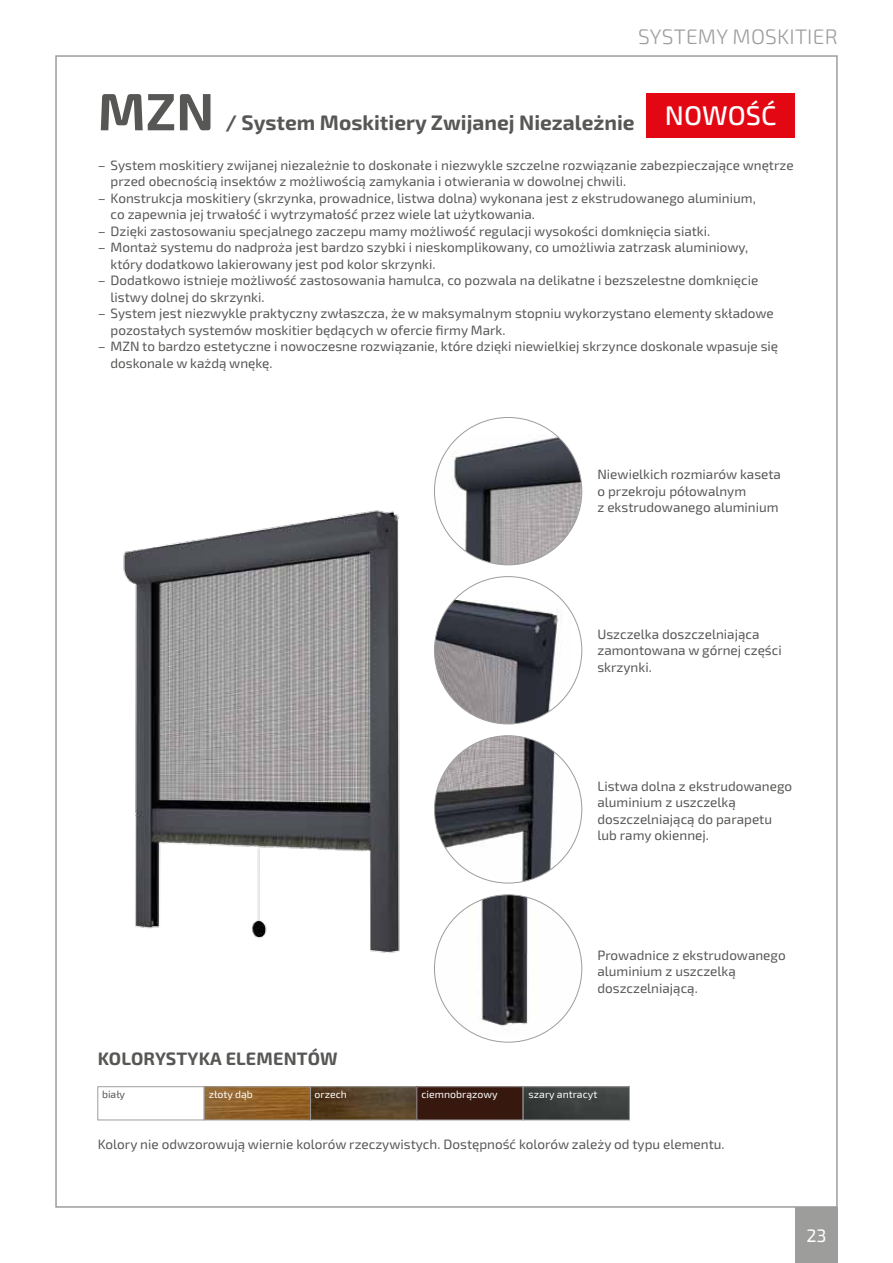
<style>
.page{position:relative;width:893px;height:1263px;background:#fff}
.page>*{position:absolute;margin:0;border:0;box-sizing:border-box;transform-origin:0 0}
.t1{font:700 52.5px "Exo 2.0";color:#575756}
.t2{font:500 27px "Exo 2.0";color:#fff}
.t3{font:700 21px "Exo 2.0";color:#575756}
.t4{font:300 21px "Exo 2.0";letter-spacing:.01em;color:#9d9d9c}
.t5{font:700 18px "Exo 2.0";letter-spacing:.01em;color:#575756}
.t6{font:18px "Exo 2.0";color:#fff}
.t7{font:13.5px/16.5px "Exo 2.0";color:#575756}
.t8{font:10.5px "Exo 2.0";color:#fff}
.t9{font:10.5px "Exo 2.0";color:#575756}
</style>
<div class="page">
<div style="left:795px;top:1208px;width:43px;height:55px;background:#9d9d9c"></div>
<img style="left:123px;top:510px;width:277px;height:443px">
<img style="left:434px;top:434px;width:148px;height:131px">
<img style="left:434px;top:600px;width:137px;height:124px">
<img style="left:434px;top:736px;width:148px;height:147px;border-radius:73px">
<img style="left:434px;top:896px;width:148px;height:142px">
<div style="left:646px;top:94px;width:149px;height:44px;background:#e30613"></div>
<div style="left:97px;top:1086px;width:107px;height:34px;border:1px solid #9d9d9c"></div>
<img style="left:206px;top:1088px;width:422px;height:30px">
<div style="left:204px;top:1086px;width:107px;height:34px;border:1px solid #9d9d9c"></div>
<div style="left:310px;top:1086px;width:107px;height:34px;border:1px solid #9d9d9c"></div>
<div style="left:416px;top:1086px;width:107px;height:34px;border:1px solid #9d9d9c"></div>
<div style="left:523px;top:1086px;width:107px;height:34px;border:1px solid #9d9d9c"></div>
<h3 class="t4" style="left:638px;top:25px;width:201px">SYSTEMY MOSKITIER</h3>
<h1 class="t1" style="left:98px;top:80px;width:118px">MZN</h1>
<h3 class="t3" style="left:226px;top:110px;width:411px">/ System Moskitiery Zwijanej Niezależnie</h3>
<h2 class="t2" style="left:665px;top:100px;width:113px">NOWOŚĆ</h2>
<p class="t7" style="left:111px;top:157px;width:685px;text-indent:-13px">– System moskitiery zwijanej niezależnie to doskonałe i niezwykle szczelne rozwiązanie zabezpieczające wnętrze przed obecnością insektów z możliwością zamykania i otwierania w dowolnej chwili.</p>
<p class="t7" style="left:111px;top:190px;width:647px;text-indent:-13px">– Konstrukcja moskitiery (skrzynka, prowadnice, listwa dolna) wykonana jest z ekstrudowanego aluminium, co zapewnia jej trwałość i wytrzymałość przez wiele lat użytkowania.</p>
<p class="t7" style="left:98px;top:223px;width:614px">– Dzięki zastosowaniu specjalnego zaczepu mamy możliwość regulacji wysokości domknięcia siatki.</p>
<p class="t7" style="left:111px;top:239px;width:639px;text-indent:-13px">– Montaż systemu do nadproża jest bardzo szybki i nieskomplikowany, co umożliwia zatrzask aluminiowy, który dodatkowo lakierowany jest pod kolor skrzynki.</p>
<p class="t7" style="left:111px;top:272px;width:649px;text-indent:-13px">– Dodatkowo istnieje możliwość zastosowania hamulca, co pozwala na delikatne i bezszelestne domknięcie listwy dolnej do skrzynki.</p>
<p class="t7" style="left:111px;top:305px;width:665px;text-indent:-13px">– System jest niezwykle praktyczny zwłaszcza, że w maksymalnym stopniu wykorzystano elementy składowe pozostałych systemów moskitier będących w ofercie firmy Mark.</p>
<p class="t7" style="left:111px;top:338px;width:669px;text-indent:-13px">– MZN to bardzo estetyczne i nowoczesne rozwiązanie, które dzięki niewielkiej skrzynce doskonale wpasuje się doskonale w każdą wnękę.</p>
<p class="t7" style="left:597px;top:467px;width:185px">Niewielkich rozmiarów kaseta o przekroju półowalnym<br>z ekstrudowanego aluminium</p>
<p class="t7" style="left:597px;top:626px;width:186px">Uszczelka doszczelniająca zamontowana w górnej części skrzynki.</p>
<p class="t7" style="left:597px;top:778px;width:196px">Listwa dolna z ekstrudowanego aluminium z uszczelką doszczelniającą do parapetu lub ramy okiennej.</p>
<h3 class="t5" style="left:98px;top:1048px;width:241px">KOLORYSTYKA ELEMENTÓW</h3>
<p class="t7" style="left:597px;top:947px;width:190px">Prowadnice z ekstrudowanego aluminium z uszczelką doszczelniającą.</p>
<p class="t9" style="left:102px;top:1088px;width:25px">biały</p>
<p class="t8" style="left:209px;top:1088px;width:46px">złoty dąb</p>
<p class="t8" style="left:315px;top:1088px;width:34px">orzech</p>
<p class="t8" style="left:421px;top:1088px;width:78px">ciemnobrązowy</p>
<p class="t8" style="left:529px;top:1088px;width:70px">szary antracyt</p>
<p class="t7" style="left:98px;top:1136px;width:628px">Kolory nie odwzorowują wiernie kolorów rzeczywistych. Dostępność kolorów zależy od typu elementu.</p>
<h3 class="t6" style="left:806px;top:1225px;width:22px">23</h3>
</div>
